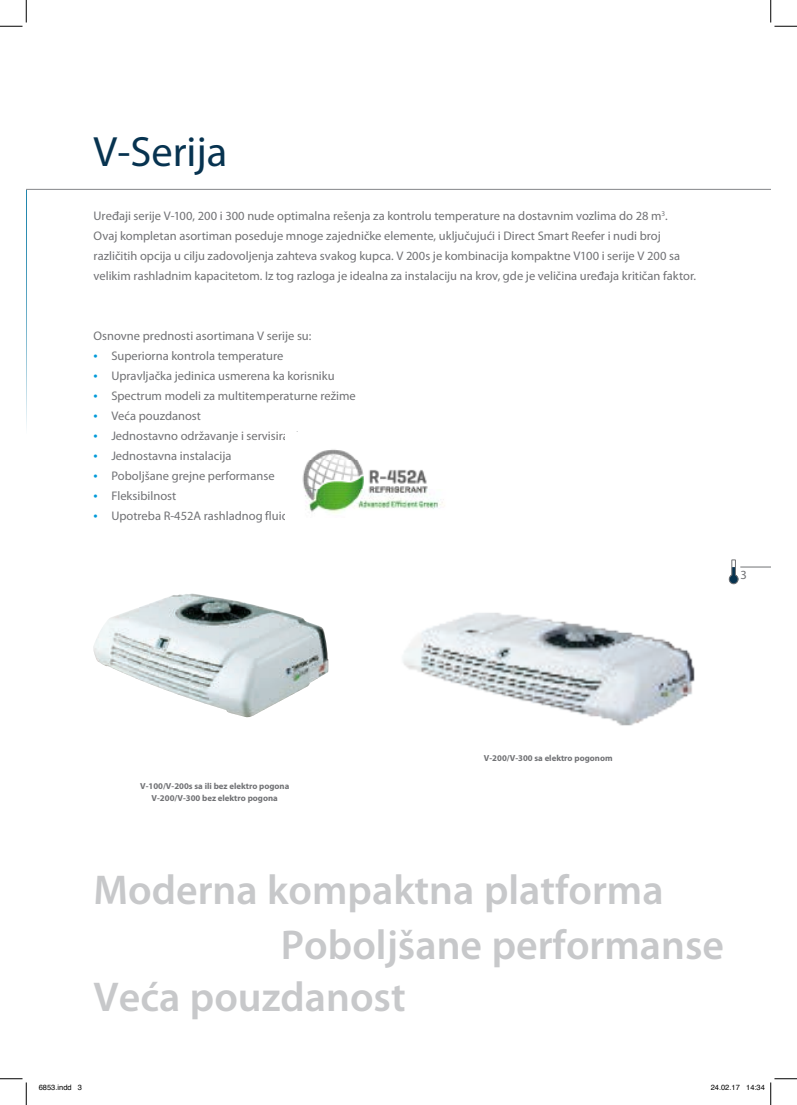
<style>
.page{position:relative;width:797px;height:1105px;background:#fff}
.page>*{position:absolute;margin:0;border:0;box-sizing:border-box;transform-origin:0 0}
.t1{font:42.5px "Myriad Pro";color:#073350}
.t2{font:600 41.75px "Myriad Pro";color:#c7c8ca}
.t3{font:12.5px/20px "Myriad Pro";color:#717275}
.t4{font:700 8.75px/12.5px "Myriad Pro";color:#717275;text-align:center}
.t5{font:7.5px "Helvetica";color:#000}
.s1{font-size:15px;color:#009ad9}
</style>
<div class="page">
<hr style="left:26px;top:189px;width:1px;height:244px;background:#2086ad">
<img style="left:93px;top:593px;width:235px;height:125px">
<hr style="left:26px;top:189px;width:744px;height:1px;background:#939598">
<svg style="left:728px;top:559px;width:10px;height:25px"></svg>
<hr style="left:740px;top:567px;width:30px;height:1px;background:#717275">
<img style="left:403px;top:613px;width:292px;height:113px">
<img style="left:302px;top:449px;width:143px;height:64px">
<svg style="left:0;top:0;width:27px;height:27px"></svg>
<svg style="left:0;top:1078px;width:27px;height:27px"></svg>
<svg style="left:770px;top:0;width:27px;height:27px"></svg>
<svg style="left:770px;top:1078px;width:27px;height:27px"></svg>
<h1 class="t1" style="left:94px;top:129px;width:135px">V-Serija</h1>
<p class="t3" style="left:94px;top:206px;width:604px">Uređaji serije V-100, 200 i 300 nude optimalna rešenja za kontrolu temperature na dostavnim vozlima do 28 m<sup>3</sup>.<br>Ovaj kompletan asortiman poseduje mnoge zajedničke elemente, uključujući i Direct Smart Reefer i nudi broj različitih opcija u cilju zadovoljenja zahteva svakog kupca. V 200s je kombinacija kompaktne V100 i serije V 200 sa velikim rashladnim kapacitetom. Iz tog razloga je idealna za instalaciju na krov, gde je veličina uređaja kritičan faktor.</p>
<p class="t3" style="left:94px;top:326px;width:219px">Osnovne prednosti asortimana V serije su:</p>
<p class="t3" style="left:94px;top:346px;width:191px"><span class="s1">•</span> Superiorna kontrola temperature</p>
<p class="t3" style="left:94px;top:366px;width:242px"><span class="s1">•</span> Upravljačka jedinica usmerena ka korisniku</p>
<p class="t3" style="left:94px;top:386px;width:264px"><span class="s1">•</span> Spectrum modeli za multitemperaturne režime</p>
<p class="t3" style="left:94px;top:406px;width:109px"><span class="s1">•</span> Veća pouzdanost</p>
<p class="t3" style="left:94px;top:426px;width:213px"><span class="s1">•</span> Jednostavno održavanje i servisiranje</p>
<p class="t3" style="left:94px;top:446px;width:139px"><span class="s1">•</span> Jednostavna instalacija</p>
<p class="t3" style="left:94px;top:466px;width:182px"><span class="s1">•</span> Poboljšane grejne performanse</p>
<p class="t3" style="left:94px;top:486px;width:84px"><span class="s1">•</span> Fleksibilnost</p>
<p class="t3" style="left:94px;top:506px;width:203px"><span class="s1">•</span> Upotreba R-452A rashladnog fluida</p>
<p class="t3" style="left:740px;top:565px;width:8px">3</p>
<p class="t4" style="left:140px;top:780px;width:151px">V-100/V-200s sa ili bez elektro pogona<br>V-200/V-300 bez elektro pogona</p>
<p class="t4" style="left:484px;top:751px;width:130px">V-200/V-300 sa elektro pogonom</p>
<h2 class="t2" style="left:94px;top:867px;width:571px">Moderna kompaktna platforma</h2>
<h2 class="t2" style="left:281px;top:922px;width:445px">Poboljšane performanse</h2>
<h2 class="t2" style="left:94px;top:973px;width:313px">Veća pouzdanost</h2>
<p class="t5" style="left:39px;top:1081px;width:45px">6853.indd 3</p>
<p class="t5" style="left:710px;top:1081px;width:56px">24.02.17 14:34</p>
</div>
